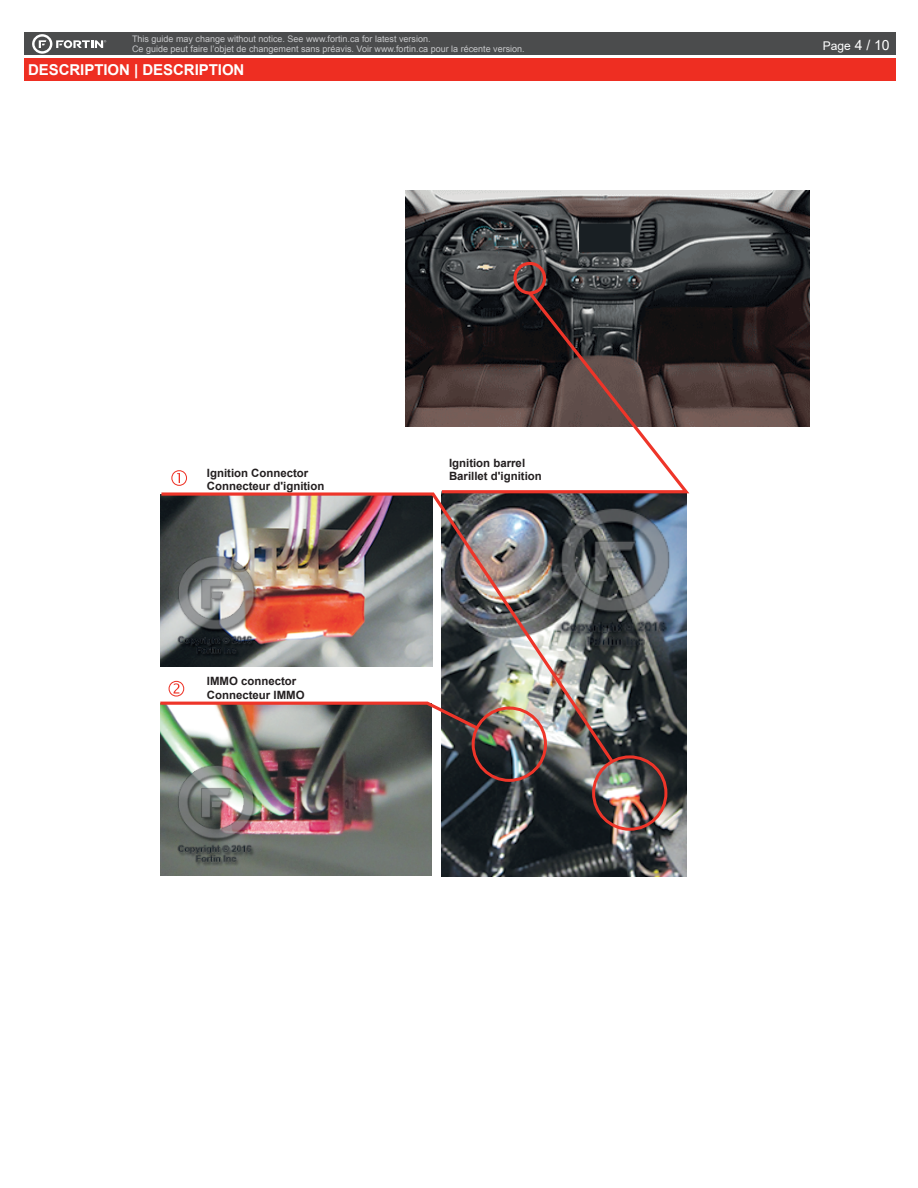
<style>
.page{position:relative;width:918px;height:1188px;background:#fff}
.page>*{position:absolute;margin:0;border:0;box-sizing:border-box;transform-origin:0 0}
.t1{font:700 15px "Arial";letter-spacing:-.005em;color:#fff}
.t2{font:12px "Arial";color:#fff}
.t3{font:700 11.4px/13.6px "Arial";color:#231f20}
.t4{font:9px/9.8px "Arial";color:#c7c8ca}
.s1{font-size:13.95px}
</style>
<div class="page">
<div style="left:24px;top:33px;width:872px;height:22px;background:#4b4c4d"></div>
<div style="left:24px;top:58px;width:872px;height:23px;background:#ee2e22"></div>
<svg style="left:32px;top:34px;width:74px;height:20px"></svg>
<img style="left:406px;top:190px;width:403px;height:236px">
<img style="left:160px;top:767px;width:272px;height:109px">
<img style="left:442px;top:495px;width:244px;height:381px">
<img style="left:160px;top:492px;width:457px;height:275px">
<svg style="left:439px;top:289px;width:254px;height:206px"></svg>
<div style="left:513px;top:262px;width:33px;height:33px;border:3px solid #ee3529;border-radius:50%"></div>
<div style="left:592px;top:755px;width:75px;height:76px;border:3px solid #ee3529;border-radius:50%"></div>
<div style="left:472px;top:707px;width:75px;height:75px;border:3px solid #ee3529;border-radius:50%"></div>
<svg style="left:171px;top:470px;width:16px;height:16px"></svg>
<svg style="left:160px;top:681px;width:322px;height:51px"></svg>
<p class="t4" style="left:132px;top:34px;width:394px">This guide may change without notice. See www.fortin.ca for latest version.<br>Ce guide peut faire l’objet de changement sans préavis. Voir www.fortin.ca pour la récente version.</p>
<h1 class="t1" style="left:28px;top:59px;width:218px">DESCRIPTION | DESCRIPTION</h1>
<p class="t3" style="left:207px;top:466px;width:119px">Ignition Connector<br>Connecteur d'ignition</p>
<p class="t3" style="left:207px;top:675px;width:99px">IMMO connector<br>Connecteur IMMO</p>
<p class="t3" style="left:449px;top:457px;width:94px;line-height:12.8px">Ignition barrel<br>Barillet d'ignition</p>
<h2 class="t2" style="left:823px;top:38px;width:69px">Page <span class="s1">4 / 10</span></h2>
</div>
